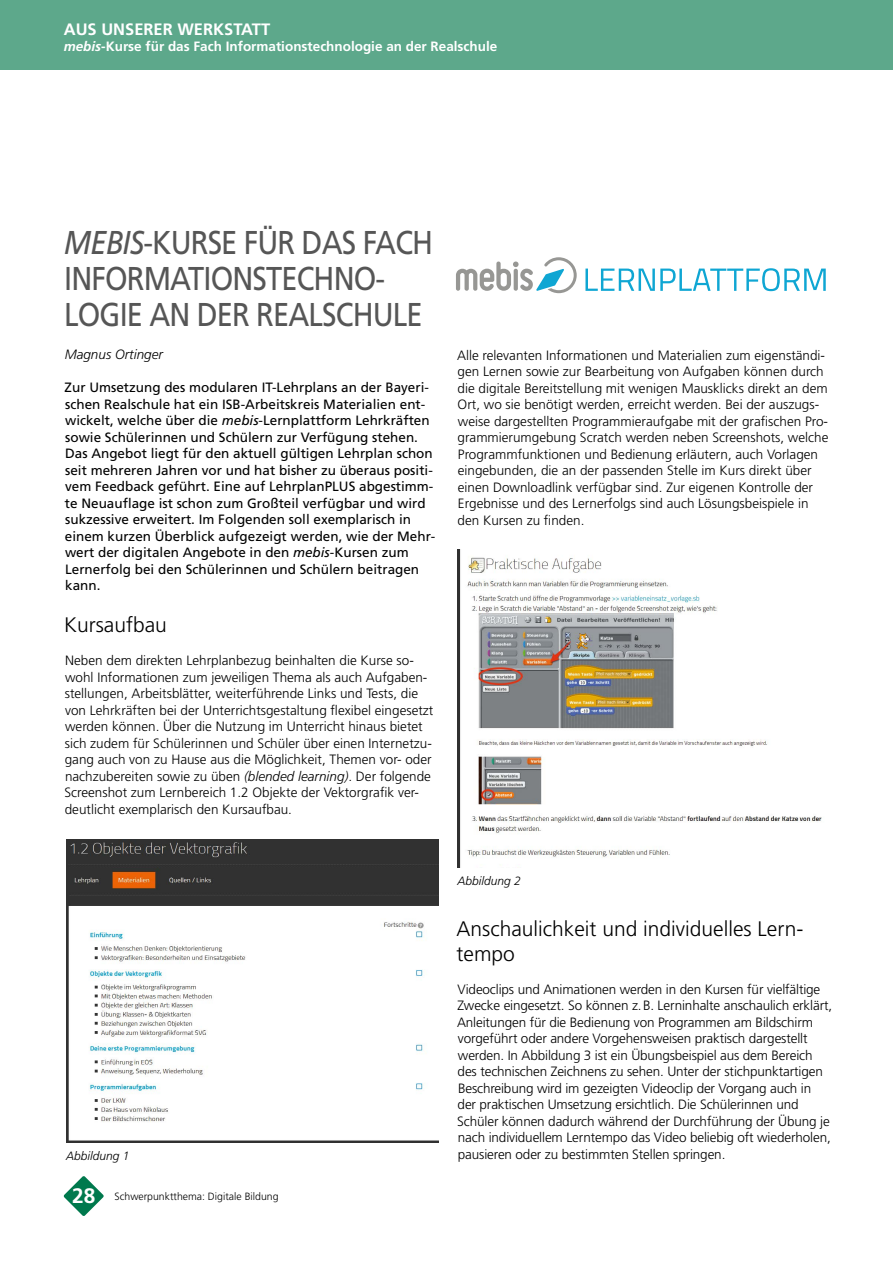
<style>
.page{position:relative;width:893px;height:1263px;background:#fff}
.page>*{position:absolute;margin:0;border:0;box-sizing:border-box;transform-origin:0 0}
.t1{font:33px/36px "Frutiger LT Std";letter-spacing:-.03em;color:#565656;scale:.88 1}
.t2{font:300 21px/25.2px "Frutiger LT Std";color:#000}
.t3{font:700 16.5px "Frutiger LT Std";color:#fff}
.t4{font:300 13.5px/16.5px "Frutiger LT Std";color:#000}
.t5{font:13.5px/16.5px "Frutiger LT Std";color:#000}
.t6{font:700 13.5px "Frutiger LT Std";color:#fff}
.t7{font:italic 300 13.5px "Frutiger LT Std";color:#000}
.t8{font:italic 300 12px "Frutiger LT Std";color:#000}
.t9{font:300 10.5px "Frutiger LT Std";color:#000}
.s1{font-style:italic}
.s2{font-weight:700;font-size:20.85px;color:#fff}
</style>
<div class="page">
<div style="left:0;top:0;width:893px;height:70px;background:#5da88b"></div>
<svg style="left:64px;top:1176px;width:40px;height:40px"></svg>
<img style="left:66px;top:840px;width:372px;height:302px">
<img style="left:457px;top:549px;width:365px;height:318px">
<svg style="left:585px;top:268px;width:241px;height:23px"></svg>
<svg style="left:456px;top:257px;width:121px;height:36px"></svg>
<p class="t3" style="left:64px;top:20px;width:208px">AUS UNSERER WERKSTATT</p>
<p class="t6" style="left:64px;top:39px;width:435px"><span class="s1">mebis</span>-Kurse für das Fach Informationstechnologie an der Realschule</p>
<h1 class="t1" style="left:64px;top:225px;width:421px"><span class="s1">MEBIS</span>-KURSE FÜR DAS FACH<br>INFORMATIONSTECHNO-<br>LOGIE AN DER REALSCHULE</h1>
<p class="t7" style="left:65px;top:347px;width:100px">Magnus Ortinger</p>
<p class="t5" style="left:65px;top:379px;width:372px">Zur Umsetzung des modularen IT-Lehrplans an der Bayeri&shy;schen Realschule hat ein ISB-Arbeitskreis Materialien ent&shy;wickelt, welche über die <span class="s1">mebis</span>-Lernplattform Lehrkräften sowie Schülerinnen und Schülern zur Verfügung stehen.<br>Das Angebot liegt für den aktuell gültigen Lehrplan schon seit mehreren Jahren vor und hat bisher zu überaus positi&shy;vem Feedback geführt. Eine auf LehrplanPLUS abgestimm&shy;te Neuauflage ist schon zum Großteil verfügbar und wird sukzessive erweitert. Im Folgenden soll exemplarisch in einem kurzen Überblick aufgezeigt werden, wie der Mehr&shy;wert der digitalen Angebote in den <span class="s1">mebis</span>-Kursen zum Lernerfolg bei den Schülerinnen und Schülern beitragen kann.</p>
<h2 class="t2" style="left:64px;top:613px;width:104px">Kursaufbau</h2>
<p class="t4" style="left:64px;top:652px;width:370px">Neben dem direkten Lehrplanbezug beinhalten die Kurse so&shy;wohl Informationen zum jeweiligen Thema als auch Aufgaben&shy;stellungen, Arbeitsblätter, weiterführende Links und Tests, die von Lehrkräften bei der Unterrichtsgestaltung flexibel eingesetzt werden können. Über die Nutzung im Unterricht hinaus bietet sich zudem für Schülerinnen und Schüler über einen Internetzu&shy;gang auch von zu Hause aus die Möglichkeit, Themen vor- oder nachzubereiten sowie zu üben <span class="s1">(blended learning)</span>. Der folgende Screenshot zum Lernbereich 1.2 Objekte der Vektorgrafik ver&shy;deutlicht exemplarisch den Kursaufbau.</p>
<p class="t4" style="left:457px;top:347px;width:373px">Alle relevanten Informationen und Materialien zum eigenständi&shy;gen Lernen sowie zur Bearbeitung von Aufgaben können durch die digitale Bereitstellung mit wenigen Mausklicks direkt an dem Ort, wo sie benötigt werden, erreicht werden. Bei der auszugs&shy;weise dargestellten Programmieraufgabe mit der grafischen Pro&shy;grammierumgebung Scratch werden neben Screenshots, welche Programmfunktionen und Bedienung erläutern, auch Vorlagen eingebunden, die an der passenden Stelle im Kurs direkt über einen Downloadlink verfügbar sind. Zur eigenen Kontrolle der Ergebnisse und des Lernerfolgs sind auch Lösungsbeispiele in den Kursen zu finden.</p>
<p class="t8" style="left:457px;top:874px;width:65px">Abbildung 2</p>
<h2 class="t2" style="left:456px;top:916px;width:348px">Anschaulichkeit und individuelles Lern&shy;tempo</h2>
<p class="t4" style="left:457px;top:981px;width:377px">Videoclips und Animationen werden in den Kursen für vielfältige Zwecke eingesetzt. So können z.B. Lerninhalte anschaulich erklärt, Anleitungen für die Bedienung von Programmen am Bildschirm vorgeführt oder andere Vorgehensweisen praktisch dargestellt werden. In Abbildung 3 ist ein Übungsbeispiel aus dem Bereich des technischen Zeichnens zu sehen. Unter der stichpunktartigen Beschreibung wird im gezeigten Videoclip der Vorgang auch in<br>der praktischen Umsetzung ersichtlich. Die Schülerinnen und Schüler können dadurch während der Durchführung der Übung je nach individuellem Lerntempo das Video beliebig oft wiederholen,</p>
<p class="t8" style="left:66px;top:1149px;width:65px">Abbildung 1</p>
<p class="t4" style="left:458px;top:1146px;width:269px">pausieren oder zu bestimmten Stellen springen.</p>
<p class="t9" style="left:72px;top:1190px;width:208px"><span class="s2">28</span> Schwerpunktthema: Digitale Bildung</p>
</div>
